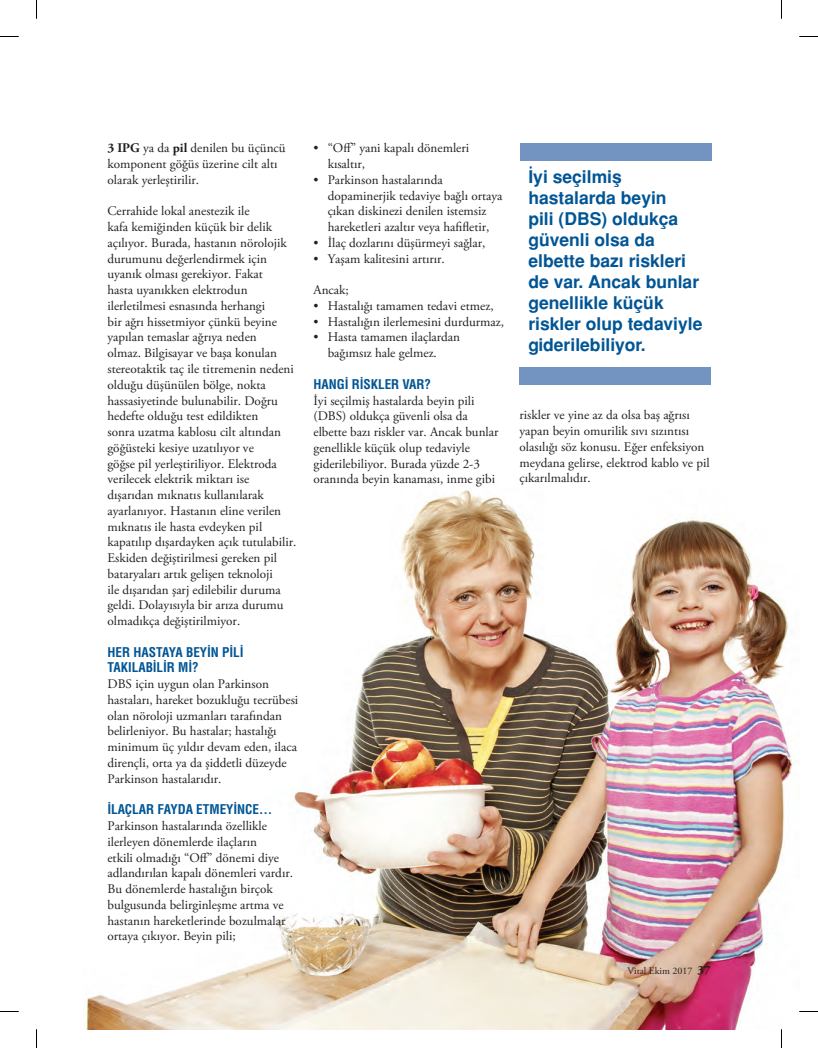
<style>
.page{position:relative;width:818px;height:1048px;background:#fff}
.page>*{position:absolute;margin:0;border:0;box-sizing:border-box;transform-origin:0 0}
.YENI_LAF{font:700 17.5px/21px "Helvetica Tr";color:#005595}
.metin{font:13.12px/15.8px "Adobe Garamond Pro";color:#231f20}
.ara{font:13.12px/15.8px "Helvetica Cond Bold Tr";color:#005595}
.metin-2{font:10px "Adobe Garamond Pro";color:#231f20}
.s1{font-weight:700}
.s2{font-weight:700;font-size:12.5px}
</style>
<div class="page">
<img style="left:87px;top:490px;width:709px;height:539px">
<div style="left:519px;top:367px;width:191px;height:17px;background:#7393c1"></div>
<div style="left:520px;top:143px;width:191px;height:17px;background:#7393c1"></div>
<svg style="left:0;top:36px;width:19px;height:1px"></svg>
<svg style="left:799px;top:36px;width:18px;height:1px"></svg>
<svg style="left:0;top:1011px;width:19px;height:1px"></svg>
<svg style="left:799px;top:1011px;width:18px;height:1px"></svg>
<svg style="left:36px;top:0;width:1px;height:19px"></svg>
<svg style="left:36px;top:1029px;width:1px;height:18px"></svg>
<p class="metin" style="left:107px;top:141px;width:179px"><span class="s1">3 IPG</span> ya da <span class="s1">pil</span> denilen bu üçüncü komponent göğüs üzerine cilt altı olarak yerleştirilir.</p>
<p class="metin" style="left:107px;top:204px;width:190px">Cerrahide lokal anestezik ile<br>kafa kemiğinden küçük bir delik açılıyor. Burada, hastanın nörolojik durumunu değerlendirmek için uyanık olması gerekiyor. Fakat<br>hasta uyanıkken elektrodun ilerletilmesi esnasında herhangi<br>bir ağrı hissetmiyor çünkü beyine yapılan temaslar ağrıya neden<br>olmaz. Bilgisayar ve başa konulan stereotaktik taç ile titremenin nedeni olduğu düşünülen bölge, nokta hassasiyetinde bulunabilir. Doğru hedefte olduğu test edildikten<br>sonra uzatma kablosu cilt altından göğüsteki kesiye uzatılıyor ve<br>göğse pil yerleştiriliyor. Elektroda verilecek elektrik miktarı ise dışarıdan mıknatıs kullanılarak ayarlanıyor. Hastanın eline verilen mıknatıs ile hasta evdeyken pil kapatılıp dışardayken açık tutulabilir.<br>Eskiden değiştirilmesi gereken pil bataryaları artık gelişen teknoloji<br>ile dışarıdan şarj edilebilir duruma geldi. Dolayısıyla bir arıza durumu olmadıkça değiştirilmiyor.</p>
<p class="ara" style="left:107px;top:644px;width:137px">HER HASTAYA BEYİN PİLİ<br>TAKILABİLİR Mİ?</p>
<p class="metin" style="left:107px;top:676px;width:192px">DBS için uygun olan Parkinson hastaları, hareket bozukluğu tecrübesi olan nöroloji uzmanları tarafından belirleniyor. Bu hastalar; hastalığı minimum üç yıldır devam eden, ilaca dirençli, orta ya da şiddetli düzeyde Parkinson hastalarıdır.</p>
<p class="ara" style="left:107px;top:801px;width:166px">İLAÇLAR FAYDA ETMEYİNCE…</p>
<p class="metin" style="left:107px;top:818px;width:187px">Parkinson hastalarında özellikle ilerleyen dönemlerde ilaçların<br>etkili olmadığı “Off” dönemi diye adlandırılan kapalı dönemleri vardır.<br>Bu dönemlerde hastalığın birçok bulgusunda belirginleşme artma ve hastanın hareketlerinde bozulmalar ortaya çıkıyor. Beyin pili;</p>
<p class="metin" style="left:327px;top:141px;width:143px;text-indent:-14px">• “Off” yani kapalı dönemleri kısaltır,</p>
<p class="metin" style="left:327px;top:172px;width:176px;text-indent:-14px">• Parkinson hastalarında dopaminerjik tedaviye bağlı ortaya çıkan diskinezi denilen istemsiz hareketleri azaltır veya hafifletir,</p>
<p class="metin" style="left:313px;top:235px;width:173px">• İlaç dozlarını düşürmeyi sağlar,</p>
<p class="metin" style="left:313px;top:251px;width:133px">• Yaşam kalitesini artırır.</p>
<p class="metin" style="left:313px;top:282px;width:37px">Ancak;</p>
<p class="metin" style="left:313px;top:298px;width:181px">• Hastalığı tamamen tedavi etmez,</p>
<p class="metin" style="left:313px;top:314px;width:192px">• Hastalığın ilerlemesini durdurmaz,</p>
<p class="metin" style="left:327px;top:330px;width:134px;text-indent:-14px">• Hasta tamamen ilaçlardan bağımsız hale gelmez.</p>
<p class="ara" style="left:313px;top:376px;width:119px">HANGİ RİSKLER VAR?</p>
<p class="metin" style="left:313px;top:393px;width:186px">İyi seçilmiş hastalarda beyin pili (DBS) oldukça güvenli olsa da elbette bazı riskler var. Ancak bunlar genellikle küçük olup tedaviyle giderilebiliyor. Burada yüzde 2-3 oranında beyin kanaması, inme gibi</p>
<p class="YENI_LAF" style="left:528px;top:167px;width:175px">İyi seçilmiş hastalarda beyin<br>pili (DBS) oldukça güvenli olsa da elbette bazı riskleri de var. Ancak bunlar genellikle küçük riskler olup tedaviyle giderilebiliyor.</p>
<p class="metin" style="left:519px;top:407px;width:191px">riskler ve yine az da olsa baş ağrısı yapan beyin omurilik sıvı sızıntısı olasılığı söz konusu. Eğer enfeksiyon meydana gelirse, elektrod kablo ve pil çıkarılmalıdır.</p>
<p class="metin-2" style="left:627px;top:965px;width:85px">Vital Ekim 2017 <span class="s2">37</span></p>
</div>
